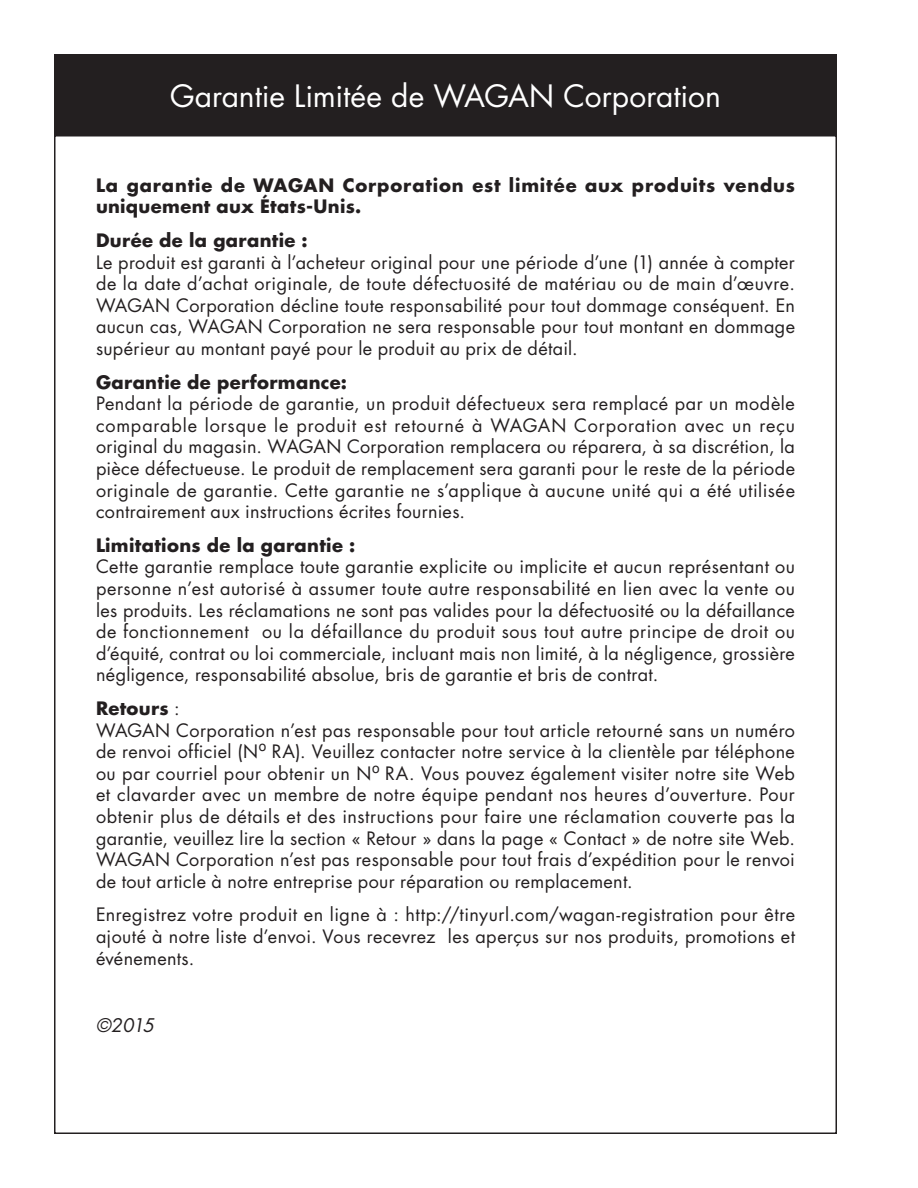
<style>
.page{position:relative;width:918px;height:1188px;background:#fff}
.page>*{position:absolute;margin:0;border:0;box-sizing:border-box;transform-origin:0 0}
.t1{font:30px "Futura Std";letter-spacing:-.005em;color:#fff}
.Warranty{font:italic 18.3px "Futura Std";color:#231f20}
.Warranty-2{font:18px/21.6px "Futura Std";letter-spacing:.02em;color:#231f20;text-align:justify}
.Warranty-3{font:700 18px/21.6px "Futura Std";letter-spacing:.045em;color:#231f20}
.Warranty-4{font:700 18px "Futura Std";letter-spacing:.025em;color:#231f20}
.s1{font-weight:400}
</style>
<div class="page">
<div style="left:54px;top:54px;width:783px;height:81px;background:#231f20"></div>
<p class="t1" style="left:170px;top:77px;width:552px">Garantie Limitée de WAGAN Corporation</p>
<p class="Warranty-3" style="left:96px;top:174px;width:701px">La garantie de WAGAN Corporation est limitée aux produits vendus uniquement aux États-Unis.</p>
<p class="Warranty-4" style="left:96px;top:228px;width:213px">Durée de la garantie :</p>
<p class="Warranty-2" style="left:96px;top:251px;width:701px">Le produit est garanti à l’acheteur original pour une période d’une (1) année à compter de la date d’achat originale, de toute défectuosité de matériau ou de main d’œuvre.<br>WAGAN Corporation décline toute responsabilité pour tout dommage conséquent. En aucun cas, WAGAN Corporation ne sera responsable pour tout montant en dommage supérieur au montant payé pour le produit au prix de détail.</p>
<p class="Warranty-4" style="left:96px;top:370px;width:253px">Garantie de performance:</p>
<p class="Warranty-2" style="left:96px;top:393px;width:701px">Pendant la période de garantie, un produit défectueux sera remplacé par un modèle comparable lorsque le produit est retourné à WAGAN Corporation avec un reçu original du magasin. WAGAN Corporation remplacera ou réparera, à sa discrétion, la pièce défectueuse. Le produit de remplacement sera garanti pour le reste de la période originale de garantie. Cette garantie ne s’applique à aucune unité qui a été utilisée contrairement aux instructions écrites fournies.</p>
<p class="Warranty-4" style="left:96px;top:533px;width:261px">Limitations de la garantie :</p>
<p class="Warranty-2" style="left:96px;top:556px;width:701px">Cette garantie remplace toute garantie explicite ou implicite et aucun représentant ou personne n’est autorisé à assumer toute autre responsabilité en lien avec la vente ou les produits. Les réclamations ne sont pas valides pour la défectuosité ou la défaillance de fonctionnement ou la défaillance du produit sous tout autre principe de droit ou d’équité, contrat ou loi commerciale, incluant mais non limité, à la négligence, grossière négligence, responsabilité absolue, bris de garantie et bris de contrat.</p>
<p class="Warranty-4" style="left:96px;top:696px;width:85px">Retours <span class="s1">:</span></p>
<p class="Warranty-2" style="left:96px;top:719px;width:701px">WAGAN Corporation n’est pas responsable pour tout article retourné sans un numéro de renvoi officiel (N<sup>o</sup> RA). Veuillez contacter notre service à la clientèle par téléphone ou par courriel pour obtenir un N<sup>o</sup> RA. Vous pouvez également visiter notre site Web et clavarder avec un membre de notre équipe pendant nos heures d’ouverture. Pour obtenir plus de détails et des instructions pour faire une réclamation couverte pas la garantie, veuillez lire la section « Retour » dans la page « Contact » de notre site Web.<br>WAGAN Corporation n’est pas responsable pour tout frais d’expédition pour le renvoi de tout article à notre entreprise pour réparation ou remplacement.</p>
<p class="Warranty-2" style="left:96px;top:904px;width:701px">Enregistrez votre produit en ligne à : http://tinyurl.com/wagan-registration pour être ajouté à notre liste d’envoi. Vous recevrez les aperçus sur nos produits, promotions et événements.</p>
<p class="Warranty" style="left:96px;top:1014px;width:60px">©2015</p>
</div>
